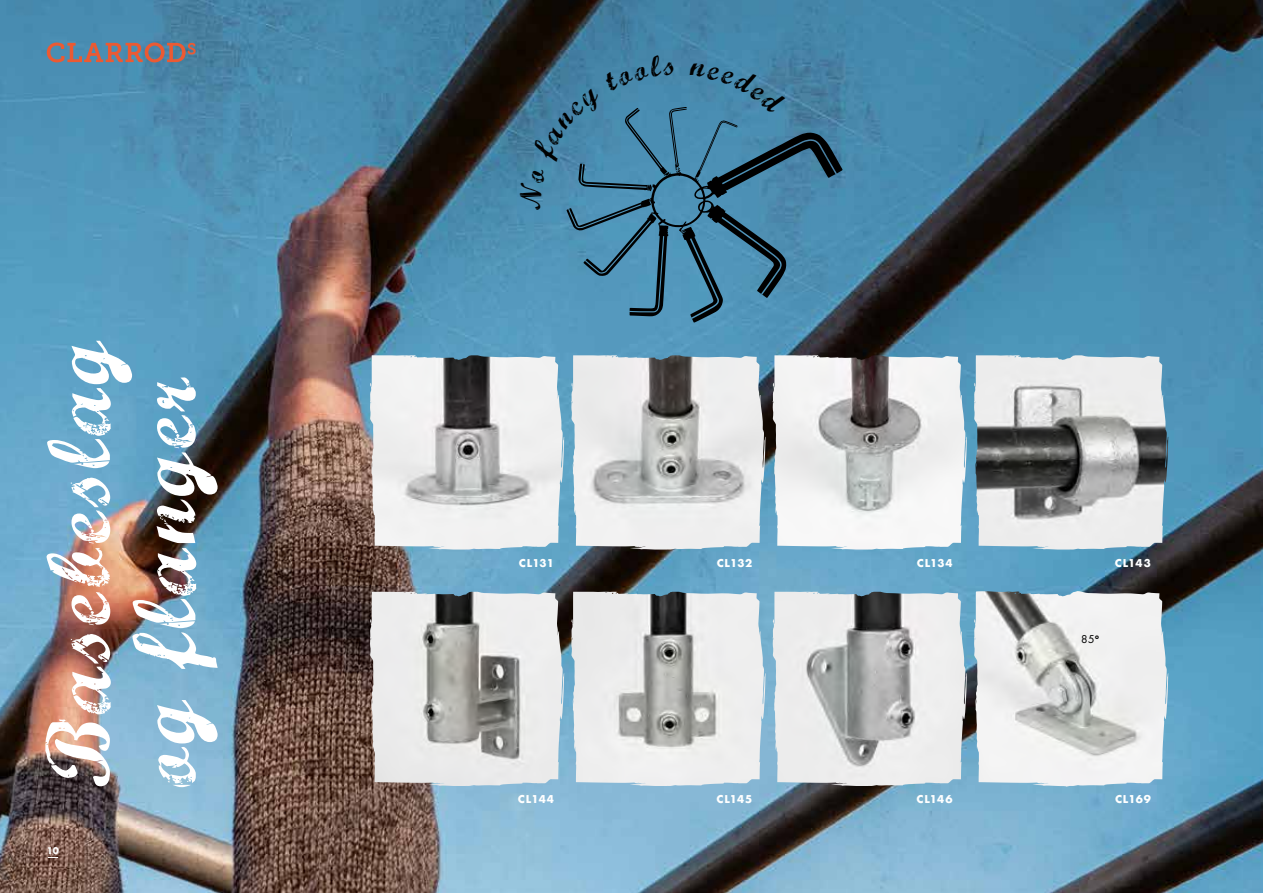
<style>
.page{position:relative;width:1263px;height:893px;background:#fff}
.page>*{position:absolute;margin:0;border:0;box-sizing:border-box;transform-origin:0 0}
.t1{font:90px/85.5px "Marcelle Script";letter-spacing:.035em;color:#fff}
.t2{font:700 10.5px "Futura";letter-spacing:.02em;color:#fff}
.t3{font:10.5px "Futura";color:#000}
.t4{font:700 9px "Futura";color:#fff}
.s1{font-family:"Open Sans";font-weight:700}
</style>
<div class="page">
<img style="left:0;top:0;width:1263px;height:893px">
<img style="left:370px;top:355px;width:188px;height:195px">
<img style="left:370px;top:592px;width:188px;height:194px">
<img style="left:571px;top:355px;width:189px;height:195px">
<img style="left:571px;top:592px;width:189px;height:194px">
<img style="left:773px;top:355px;width:188px;height:195px">
<img style="left:974px;top:355px;width:188px;height:195px">
<img style="left:773px;top:592px;width:188px;height:194px">
<img style="left:974px;top:591px;width:143px;height:196px">
<svg style="left:566px;top:132px;width:277px;height:191px;background:#447d9c"></svg>
<svg style="left:47px;top:43px;width:149px;height:19px;background:#8d7579"></svg>
<svg style="left:519px;top:55px;width:267px;height:155px;background:#437e9e"></svg>
<h1 class="t1" style="left:32px;top:788px;width:448px;rotate:-90deg">Basebeslag og flanger</h1>
<p class="t4" style="left:47px;top:844px;width:14px">10</p>
<p class="t2" style="left:519px;top:556px;width:36px">CL131</p>
<p class="t2" style="left:717px;top:556px;width:37px">CL132</p>
<p class="t2" style="left:917px;top:556px;width:37px">CL134</p>
<p class="t2" style="left:1115px;top:556px;width:37px">CL143</p>
<p class="t3" style="left:1081px;top:632px;width:20px">85<span class="s1">°</span></p>
<p class="t2" style="left:518px;top:791px;width:37px">CL144</p>
<p class="t2" style="left:716px;top:791px;width:37px">CL145</p>
<p class="t2" style="left:916px;top:791px;width:37px">CL146</p>
<p class="t2" style="left:1115px;top:791px;width:37px">CL169</p>
</div>
